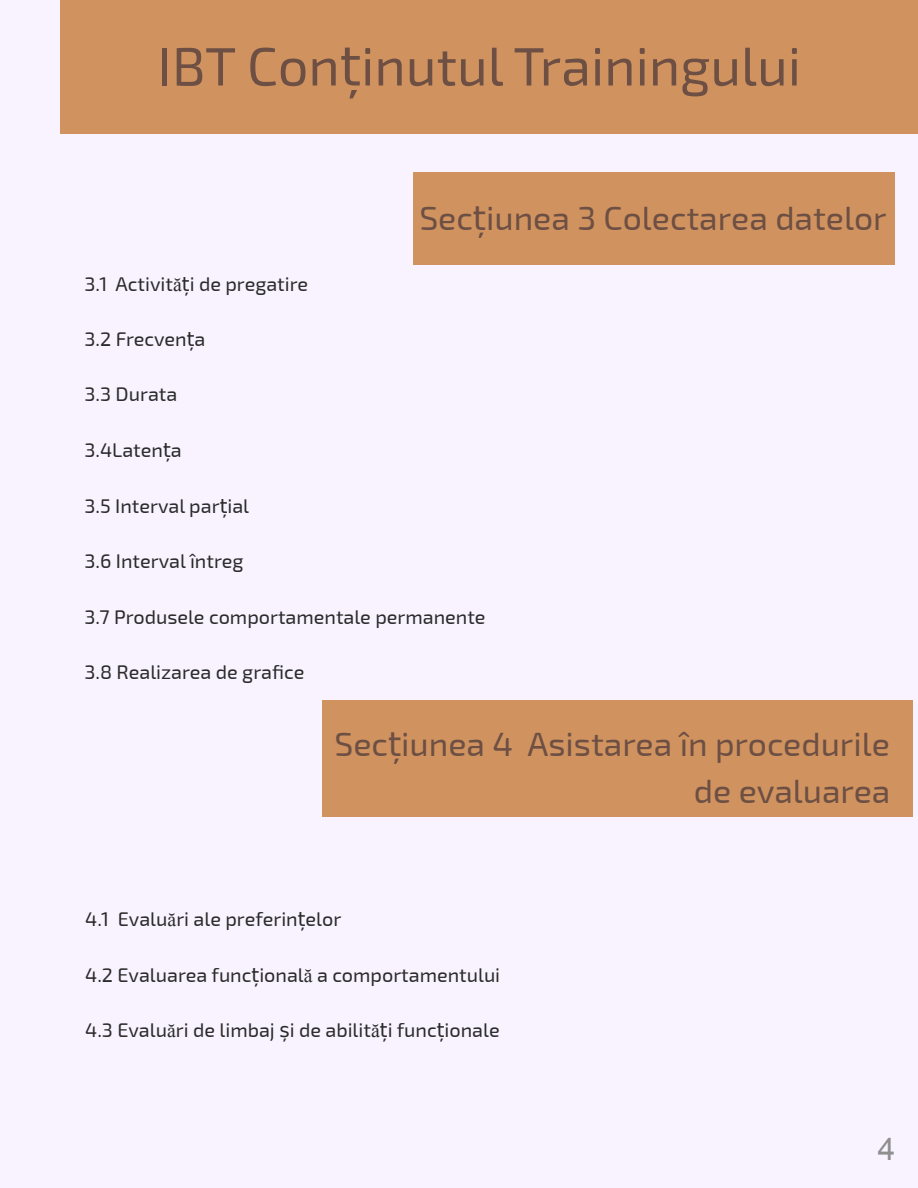
<style>
.page{position:relative;width:918px;height:1188px;background:#f9f3ff}
.page>*{position:absolute;margin:0;border:0;box-sizing:border-box;transform-origin:0 0}
.t1{font:54px "Exo 2.0";color:#6d4f43}
.t2{font:33.75px/47.2px "Exo 2.0";color:#6d4f43;text-align:right}
.t3{font:31.5px "Arial";color:#8f8f8f}
.t4{font:19.8px "Exo 2.0";color:#2b2b2b}
.s1{font-family:"DejaVu Sans"}
.s2{font-family:"Times New Roman"}
</style>
<div class="page">
<div style="left:60px;top:0;width:858px;height:134px;background:#d09360"></div>
<div style="left:414px;top:172px;width:481px;height:92px;background:#d09360"></div>
<div style="left:323px;top:700px;width:590px;height:117px;background:#d09360"></div>
<h1 class="t1" style="left:158px;top:35px;width:645px">IBT Con<span class="s1">ț</span>inutul Trainingului</h1>
<p class="t4" style="left:85px;top:272px;width:225px">3.1 Activit<span class="s2">ă</span><span class="s1">ț</span>i de pregatire</p>
<p class="t4" style="left:85px;top:327px;width:122px">3.2 Frecven<span class="s1">ț</span>a</p>
<p class="t4" style="left:85px;top:383px;width:94px">3.3 Durata</p>
<h2 class="t2" style="left:419px;top:195px;width:469px">Sec<span class="s1">ț</span>iunea 3 Colectarea datelor</h2>
<p class="t4" style="left:85px;top:439px;width:99px">3.4Laten<span class="s1">ț</span>a</p>
<p class="t4" style="left:85px;top:494px;width:166px">3.5 Interval par<span class="s1">ț</span>ial</p>
<p class="t4" style="left:85px;top:549px;width:160px">3.6 Interval întreg</p>
<p class="t4" style="left:85px;top:605px;width:402px">3.7 Produsele comportamentale permanente</p>
<p class="t4" style="left:85px;top:661px;width:221px">3.8 Realizarea de grafi ce</p>
<h2 class="t2" style="left:334px;top:722px;width:557px">Sec<span class="s1">ț</span>iunea 4 Asistarea în procedurile de evaluarea</h2>
<p class="t4" style="left:85px;top:908px;width:258px">4.1 Evalu<span class="s2">ă</span>ri ale preferin<span class="s1">ț</span>elor</p>
<p class="t4" style="left:85px;top:963px;width:416px">4.2 Evaluarea func<span class="s1">ț</span>ional<span class="s2">ă</span> a comportamentului</p>
<p class="t4" style="left:85px;top:1018px;width:416px">4.3 Evalu<span class="s2">ă</span>ri de limbaj <span class="s1">ș</span>i de abilit<span class="s2">ă</span><span class="s1">ț</span>i func<span class="s1">ț</span>ionale</p>
<h3 class="t3" style="left:878px;top:1131px;width:19px">4</h3>
</div>
